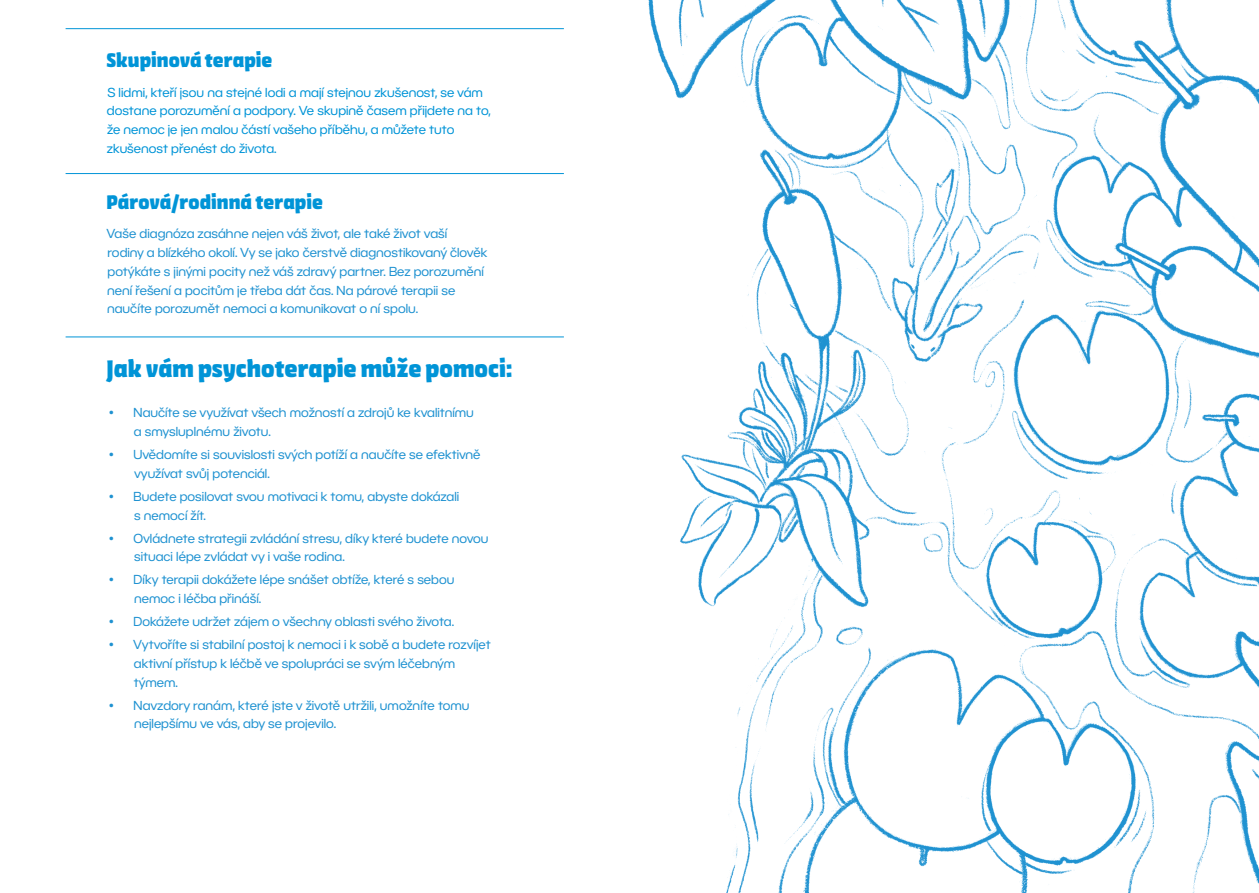
<style>
.page{position:relative;width:1259px;height:893px;background:#fff}
.page>*{position:absolute;margin:0;border:0;box-sizing:border-box;transform-origin:0 0}
.t1{font:800 25.5px "Amman Sans Pro";color:#0094d7}
.t2{font:800 21px "Amman Sans Pro";color:#0094d7}
.Paragraph_Style_1{font:12.75px/18.8px "BC Novatica CYR";color:#1f92d1}
.t3{font:12.75px/18.8px "BC Novatica CYR";color:#0094d7}
</style>
<div class="page">
<hr style="left:66px;top:28px;width:498px;height:1px;background:#0094d7">
<hr style="left:66px;top:173px;width:498px;height:1px;background:#0094d7">
<hr style="left:66px;top:337px;width:498px;height:1px;background:#0094d7">
<svg style="left:648px;top:0;width:611px;height:893px"></svg>
<p class="t2" style="left:107px;top:45px;width:167px">Skupinová terapie</p>
<p class="t3" style="left:107px;top:82px;width:385px">S lidmi, kteří jsou na stejné lodi a mají stejnou zkušenost, se vám dostane porozumění a podpory. Ve skupině časem přijdete na to, že nemoc je jen malou částí vašeho příběhu, a můžete tuto zkušenost přenést do života.</p>
<p class="t2" style="left:107px;top:187px;width:218px">Párová/rodinná terapie</p>
<p class="Paragraph_Style_1" style="left:107px;top:224px;width:381px">Vaše diagnóza zasáhne nejen váš život, ale také život vaší<br>rodiny a blízkého okolí. Vy se jako čerstvě diagnostikovaný člověk potýkáte s jinými pocity než váš zdravý partner. Bez porozumění není řešení a pocitům je třeba dát čas. Na párové terapii se naučíte porozumět nemoci a komunikovat o ní spolu.</p>
<p class="t1" style="left:107px;top:351px;width:407px">Jak vám psychoterapie může pomoci:</p>
<p class="Paragraph_Style_1" style="left:134px;top:403px;width:341px;text-indent:-25px">• Naučíte se využívat všech možností a zdrojů ke kvalitnímu a smysluplnému životu.</p>
<p class="Paragraph_Style_1" style="left:134px;top:445px;width:347px;text-indent:-25px">• Uvědomíte si souvislosti svých potíží a naučíte se efektivně využívat svůj potenciál.</p>
<p class="Paragraph_Style_1" style="left:134px;top:487px;width:327px;text-indent:-25px">• Budete posilovat svou motivaci k tomu, abyste dokázali s nemocí žít.</p>
<p class="Paragraph_Style_1" style="left:134px;top:528px;width:356px;text-indent:-25px">• Ovládnete strategii zvládání stresu, díky které budete novou situaci lépe zvládat vy i vaše rodina.</p>
<p class="Paragraph_Style_1" style="left:134px;top:570px;width:322px;text-indent:-25px">• Díky terapii dokážete lépe snášet obtíže, které s sebou nemoc i léčba přináší.</p>
<p class="Paragraph_Style_1" style="left:109px;top:612px;width:346px">• Dokážete udržet zájem o všechny oblasti svého života.</p>
<p class="Paragraph_Style_1" style="left:134px;top:635px;width:358px;text-indent:-25px">• Vytvoříte si stabilní postoj k nemoci i k sobě a budete rozvíjet aktivní přístup k léčbě ve spolupráci se svým léčebným týmem.</p>
<p class="Paragraph_Style_1" style="left:134px;top:695px;width:337px;text-indent:-25px">• Navzdory ranám, které jste v životě utržili, umožníte tomu nejlepšímu ve vás, aby se projevilo.</p>
</div>
